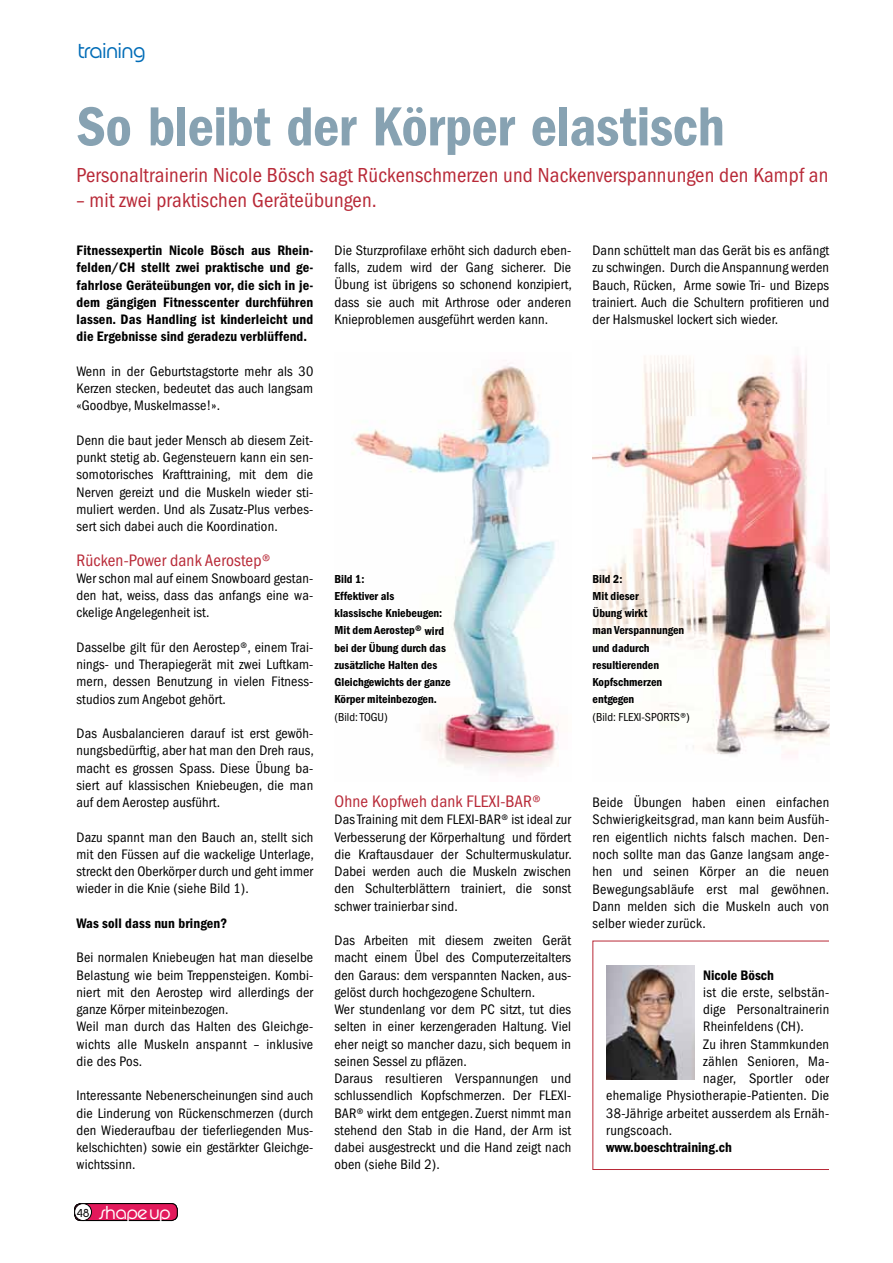
<style>
.page{position:relative;width:893px;height:1263px;background:#fff}
.page>*{position:absolute;margin:0;border:0;box-sizing:border-box;transform-origin:0 0}
.t1{font:57px "ITC Franklin Gothic Std Dm Cd";letter-spacing:-.01em;color:#87a2b2}
.t2{font:300 22.5px "Pump";color:#006cb7}
.t3{font:condensed 21px "ITC Franklin Gothic Std";letter-spacing:.01em;color:#b82937}
.t4{font:300 19.65px "Pump";color:#fff}
.t5{font:condensed 17.25px "ITC Franklin Gothic Std";letter-spacing:.01em;color:#b82937}
.t6{font:condensed 14.25px/17.2px "ITC Franklin Gothic Std";letter-spacing:.01em;color:#000;text-align:justify}
.t7{font:14.25px/17.2px "ITC Franklin Gothic Std Dm Cd";letter-spacing:.01em;color:#000;text-align:justify}
.t8{font:12px/17.2px "ITC Franklin Gothic Std Dm Cd";color:#000}
.t9{font:condensed 12px "ITC Franklin Gothic Std";color:#000}
.s1{font-size:12px;color:#000}
.s2{font-size:14.25px}
</style>
<div class="page">
<div style="left:592px;top:941px;width:250px;height:229px;border:1px solid #b82937"></div>
<img style="left:607px;top:966px;width:88px;height:113px">
<div style="left:829px;top:904px;width:19px;height:295px;background:#fff"></div>
<img style="left:352px;top:363px;width:207px;height:408px">
<img style="left:592px;top:355px;width:237px;height:400px">
<div style="left:75px;top:1203px;width:102px;height:17px;background:#e2195b;border-radius:6px"></div>
<div style="left:75px;top:1203px;width:102px;height:17px;border:1px solid #000;border-radius:6px"></div>
<div style="left:75px;top:1203px;width:17px;height:17px;background:#fff;border-radius:50%"></div>
<div style="left:74px;top:1203px;width:18px;height:17px;border:1px solid #000;border-radius:50%"></div>
<h2 class="t2" style="left:78px;top:38px;width:69px">training</h2>
<h1 class="t1" style="left:77px;top:94px;width:650px">So bleibt der Körper elastisch</h1>
<h3 class="t3" style="left:77px;top:163px;width:753px">Personaltrainerin Nicole Bösch sagt Rückenschmerzen und Nackenverspannungen den Kampf an</h3>
<h3 class="t3" style="left:77px;top:189px;width:302px">– mit zwei praktischen Geräteübungen.</h3>
<p class="t7" style="left:77px;top:242px;width:238px">Fitnessexpertin Nicole Bösch aus Rhein&shy;felden/CH stellt zwei praktische und ge&shy;fahrlose Geräteübungen vor, die sich in je&shy;dem gängigen Fitnesscenter durchführen lassen. Das Handling ist kinderleicht und die Ergebnisse sind geradezu verblüffend.</p>
<p class="t6" style="left:77px;top:363px;width:238px">Wenn in der Geburtstagstorte mehr als 30<br>Kerzen stecken, bedeutet das auch langsam «Goodbye, Muskelmasse!».</p>
<p class="t6" style="left:77px;top:432px;width:238px">Denn die baut jeder Mensch ab diesem Zeit&shy;punkt stetig ab. Gegensteuern kann ein sen&shy;somotorisches Krafttraining, mit dem die Nerven gereizt und die Muskeln wieder sti&shy;muliert werden. Und als Zusatz-Plus verbes&shy;sert sich dabei auch die Koordination.</p>
<p class="t5" style="left:77px;top:550px;width:196px">Rücken-Power dank Aerostep®</p>
<p class="t6" style="left:77px;top:569px;width:238px">Wer schon mal auf einem Snowboard gestan&shy;den hat, weiss, dass das anfangs eine wa&shy;ckelige Angelegenheit ist.</p>
<p class="t6" style="left:77px;top:638px;width:238px">Dasselbe gilt für den Aerostep®, einem Trai&shy;nings- und Therapiegerät mit zwei Luftkam&shy;mern, dessen Benutzung in vielen Fitness&shy;studios zum Angebot gehört.</p>
<p class="t6" style="left:77px;top:725px;width:239px">Das Ausbalancieren darauf ist erst gewöh&shy;nungsbedürftig, aber hat man den Dreh raus, macht es grossen Spass. Diese Übung ba&shy;siert auf klassischen Kniebeugen, die man auf dem Aerostep ausführt.</p>
<p class="t6" style="left:77px;top:828px;width:239px">Dazu spannt man den Bauch an, stellt sich mit den Füssen auf die wackelige Unterlage, streckt den Oberkörper durch und geht immer wieder in die Knie (siehe Bild 1).</p>
<p class="t7" style="left:77px;top:914px;width:152px">Was soll dass nun bringen?</p>
<p class="t6" style="left:77px;top:949px;width:238px;text-align:left">Bei normalen Kniebeugen hat man dieselbe Belastung wie beim Treppensteigen. Kombi&shy;niert mit den Aerostep wird allerdings der ganze Körper miteinbezogen.<br>Weil man durch das Halten des Gleichge&shy;wichts alle Muskeln anspannt – inklusive die des Pos.</p>
<p class="t6" style="left:77px;top:1087px;width:238px">Interessante Nebenerscheinungen sind auch die Linderung von Rückenschmerzen (durch den Wiederaufbau der tieferliegenden Mus&shy;kelschichten) sowie ein gestärkter Gleichge&shy;wichtssinn.</p>
<h3 class="t4" style="left:77px;top:1202px;width:95px"><span class="s1">48</span> shapeup</h3>
<p class="t6" style="left:334px;top:242px;width:239px">Die Sturzprofilaxe erhöht sich dadurch eben&shy;falls, zudem wird der Gang sicherer. Die Übung ist übrigens so schonend konzipiert, dass sie auch mit Arthrose oder anderen Knieproblemen ausgeführt werden kann.</p>
<p class="t6" style="left:592px;top:242px;width:238px">Dann schüttelt man das Gerät bis es anfängt zu schwingen. Durch die Anspannung werden Bauch, Rücken, Arme sowie Tri- und Bizeps trainiert. Auch die Schultern profitieren und der Halsmuskel lockert sich wieder.</p>
<p class="t8" style="left:334px;top:570px;width:118px">Bild 1:<br>Effektiver als<br>klassische Kniebeugen:<br>Mit dem Aerostep<span class="s2">®</span> wird bei der Übung durch das zusätzliche Halten des<br>Gleichgewichts der ganze<br>Körper miteinbezogen.</p>
<p class="t9" style="left:334px;top:710px;width:55px">(Bild: TOGU)</p>
<p class="t8" style="left:592px;top:570px;width:93px">Bild 2:<br>Mit dieser<br>Übung wirkt<br>man Verspannungen und dadurch resultierenden<br>Kopfschmerzen entgegen</p>
<p class="t9" style="left:592px;top:710px;width:99px">(Bild: FLEXI-SPORTS®)</p>
<p class="t5" style="left:334px;top:792px;width:208px">Ohne Kopfweh dank FLEXI-BAR®</p>
<p class="t6" style="left:334px;top:811px;width:239px">Das Training mit dem FLEXI-BAR® ist ideal zur Verbesserung der Körperhaltung und fördert die Kraftausdauer der Schultermuskulatur.<br>Dabei werden auch die Muskeln zwischen den Schulterblättern trainiert, die sonst schwer trainierbar sind.</p>
<p class="t6" style="left:334px;top:932px;width:238px;text-align:left">Das Arbeiten mit diesem zweiten Gerät macht einem Übel des Computerzeitalters den Garaus: dem verspannten Nacken, aus&shy;gelöst durch hochgezogene Schultern.<br>Wer stundenlang vor dem PC sitzt, tut dies selten in einer kerzengeraden Haltung. Viel eher neigt so mancher dazu, sich bequem in seinen Sessel zu pfläzen.<br>Daraus resultieren Verspannungen und schlussendlich Kopfschmerzen. Der FLEXI-BAR® wirkt dem entgegen. Zuerst nimmt man stehend den Stab in die Hand, der Arm ist dabei ausgestreckt und die Hand zeigt nach oben (siehe Bild 2).</p>
<p class="t6" style="left:592px;top:794px;width:238px">Beide Übungen haben einen einfachen Schwierigkeitsgrad, man kann beim Ausfüh&shy;ren eigentlich nichts falsch machen. Den&shy;noch sollte man das Ganze langsam ange&shy;hen und seinen Körper an die neuen Bewegungsabläufe erst mal gewöhnen.<br>Dann melden sich die Muskeln auch von selber wieder zurück.</p>
<p class="t7" style="left:703px;top:966px;width:72px">Nicole Bösch</p>
<p class="t6" style="left:703px;top:983px;width:127px">ist die erste, selbstän-</p>
<p class="t6" style="left:703px;top:1001px;width:128px">dige Personaltrainerin</p>
<p class="t6" style="left:703px;top:1018px;width:102px">Rheinfeldens (CH).</p>
<p class="t6" style="left:703px;top:1035px;width:127px">Zu ihren Stammkunden</p>
<p class="t6" style="left:703px;top:1053px;width:127px">zählen Senioren, Ma-</p>
<p class="t6" style="left:703px;top:1070px;width:128px">nager, Sportler oder</p>
<p class="t6" style="left:606px;top:1087px;width:224px">ehemalige Physiotherapie-Patienten. Die</p>
<p class="t6" style="left:606px;top:1104px;width:224px">38-Jährige arbeitet ausserdem als Ernäh-</p>
<p class="t6" style="left:606px;top:1122px;width:68px">rungscoach.</p>
<p class="t7" style="left:606px;top:1139px;width:127px">www.boeschtraining.ch</p>
</div>
